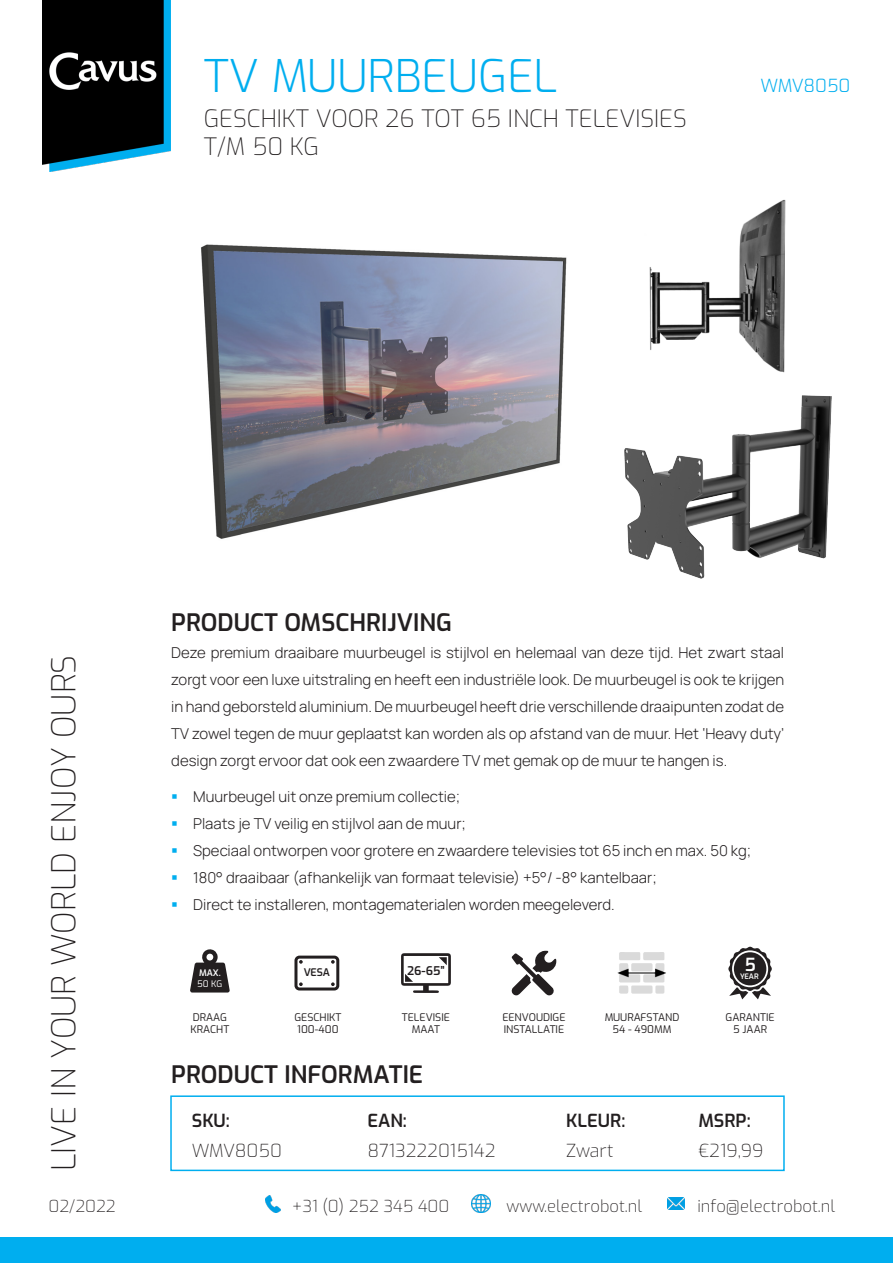
<style>
.page{position:relative;width:893px;height:1263px;background:#fff}
.page>*{position:absolute;margin:0;border:0;box-sizing:border-box;transform-origin:0 0}
.t1{font:300 45px "Exo";color:#00aeef}
.t2{font:200 33px "Exo";color:#231f20}
.t3{font:200 24px "Exo";color:#231f20}
.t4{font:600 24px "Exo";color:#231f20}
.t5{font:200 18px "Exo";color:#231f20}
.t6{font:600 18px "Exo";color:#231f20}
.t7{font:300 18px "Exo";letter-spacing:-.01em;color:#00aeef}
.t8{font:600 18px "Exo";color:#fff}
.t9{font:200 16.5px "Exo";color:#231f20}
.t10{font:200 15px/27px "Manrope";color:#231f20;text-align:justify}
.t11{font:600 12px "Exo";color:#231f20}
.t12{font:10.5px/12.6px "Exo";color:#231f20}
.t13{font:600 10.5px "Exo";color:#231f20}
.t14{font:600 9px "Exo";color:#fff}
.t15{font:9px "Exo";color:#fff}
.t16{font:600 7.5px "Exo";color:#fff}
.s1{color:#00aeef}
</style>
<div class="page">
<img style="left:266px;top:1195px;width:14px;height:17px">
<img style="left:472px;top:1194px;width:18px;height:19px">
<img style="left:668px;top:1198px;width:17px;height:12px">
<img style="left:201px;top:244px;width:366px;height:295px">
<img style="left:649px;top:199px;width:137px;height:174px">
<img style="left:624px;top:396px;width:207px;height:182px">
<img style="left:43px;top:0;width:127px;height:172px">
<div style="left:170px;top:1095px;width:615px;height:76px;border:2px solid #00aeef"></div>
<div style="left:0;top:1237px;width:893px;height:26px;background:#00aeef"></div>
<svg style="left:511px;top:951px;width:46px;height:44px"></svg>
<div style="left:294px;top:955px;width:45px;height:35px;border:3px solid #231f20;border-radius:4px"></div>
<svg style="left:299px;top:960px;width:4px;height:4px"></svg>
<svg style="left:299px;top:982px;width:4px;height:4px"></svg>
<svg style="left:331px;top:960px;width:4px;height:4px"></svg>
<svg style="left:331px;top:982px;width:4px;height:4px"></svg>
<svg style="left:190px;top:949px;width:40px;height:43px"></svg>
<svg style="left:728px;top:946px;width:44px;height:53px"></svg>
<div style="left:734px;top:952px;width:32px;height:33px;background:#231f20;border-radius:50%"></div>
<svg style="left:401px;top:953px;width:50px;height:40px"></svg>
<img style="left:617px;top:952px;width:49px;height:42px">
<p class="t1" style="left:204px;top:43px;width:355px">TV MUURBEUGEL</p>
<p class="t3" style="left:204px;top:101px;width:485px">GESCHIKT VOOR 26 TOT 65 INCH TELEVISIES</p>
<p class="t3" style="left:204px;top:129px;width:117px">T/M 50 KG</p>
<p class="t7" style="left:760px;top:73px;width:92px">WMV8050</p>
<p class="t2" style="left:40px;top:1171px;width:518px;rotate:-90deg">LIVE IN YOUR WORLD ENJOY OURS</p>
<p class="t9" style="left:49px;top:1194px;width:69px">02/2022</p>
<p class="t4" style="left:171px;top:605px;width:282px">PRODUCT OMSCHRIJVING</p>
<p class="t10" style="left:171px;top:639px;width:614px">Deze premium draaibare muurbeugel is stijlvol en helemaal van deze tijd. Het zwart staal zorgt voor een luxe uitstraling en heeft een industriële look. De muurbeugel is ook te krijgen in hand geborsteld aluminium. De muurbeugel heeft drie verschillende draaipunten zodat de TV zowel tegen de muur geplaatst kan worden als op afstand van de muur. Het ‘Heavy duty’ design zorgt ervoor dat ook een zwaardere TV met gemak op de muur te hangen is.</p>
<p class="t10" style="left:171px;top:782px;width:290px"><span class="s1">▪</span> Muurbeugel uit onze premium collectie;</p>
<p class="t10" style="left:171px;top:809px;width:296px"><span class="s1">▪</span> Plaats je TV veilig en stijlvol aan de muur;</p>
<p class="t10" style="left:171px;top:836px;width:581px"><span class="s1">▪</span> Speciaal ontworpen voor grotere en zwaardere televisies tot 65 inch en max. 50 kg;</p>
<p class="t10" style="left:171px;top:863px;width:487px"><span class="s1">▪</span> 180° draaibaar (afhankelijk van formaat televisie) +5°/ -8° kantelbaar;</p>
<p class="t10" style="left:171px;top:890px;width:445px"><span class="s1">▪</span> Direct te installeren, montagematerialen worden meegeleverd.</p>
<p class="t14" style="left:199px;top:967px;width:23px">MAX.</p>
<p class="t15" style="left:197px;top:977px;width:27px">50 KG</p>
<p class="t12" style="left:193px;top:1010px;width:36px">DRAAG</p>
<p class="t12" style="left:190px;top:1023px;width:40px">KRACHT</p>
<p class="t13" style="left:304px;top:965px;width:28px">VESA</p>
<p class="t12" style="left:294px;top:1010px;width:49px">GESCHIKT</p>
<p class="t12" style="left:297px;top:1023px;width:43px">100-400</p>
<p class="t11" style="left:407px;top:962px;width:39px">26-65”</p>
<p class="t12" style="left:402px;top:1010px;width:49px">TELEVISIE</p>
<p class="t12" style="left:412px;top:1023px;width:30px">MAAT</p>
<p class="t4" style="left:171px;top:1057px;width:253px">PRODUCT INFORMATIE</p>
<p class="t12" style="left:502px;top:1010px;width:65px">EENVOUDIGE<br>INSTALLATIE</p>
<p class="t12" style="left:605px;top:1010px;width:76px">MUURAFSTAND</p>
<p class="t12" style="left:612px;top:1023px;width:61px">54 - 490MM</p>
<p class="t8" style="left:745px;top:951px;width:13px">5</p>
<p class="t16" style="left:740px;top:971px;width:20px">YEAR</p>
<p class="t12" style="left:725px;top:1010px;width:51px">GARANTIE</p>
<p class="t12" style="left:733px;top:1023px;width:36px">5 JAAR</p>
<p class="t6" style="left:192px;top:1108px;width:39px">SKU:</p>
<p class="t6" style="left:367px;top:1108px;width:41px">EAN:</p>
<p class="t6" style="left:698px;top:1108px;width:54px">MSRP:</p>
<p class="t5" style="left:192px;top:1138px;width:92px">WMV8050</p>
<p class="t5" style="left:367px;top:1138px;width:130px">8713222015142</p>
<p class="t5" style="left:698px;top:1138px;width:67px">€219,99</p>
<p class="t6" style="left:566px;top:1108px;width:61px">KLEUR:</p>
<p class="t5" style="left:566px;top:1138px;width:49px">Zwart</p>
<p class="t9" style="left:292px;top:1194px;width:159px">+31 (0) 252 345 400</p>
<p class="t9" style="left:507px;top:1194px;width:137px">www.electrobot.nl</p>
<p class="t9" style="left:697px;top:1194px;width:139px">info@electrobot.nl</p>
</div>
